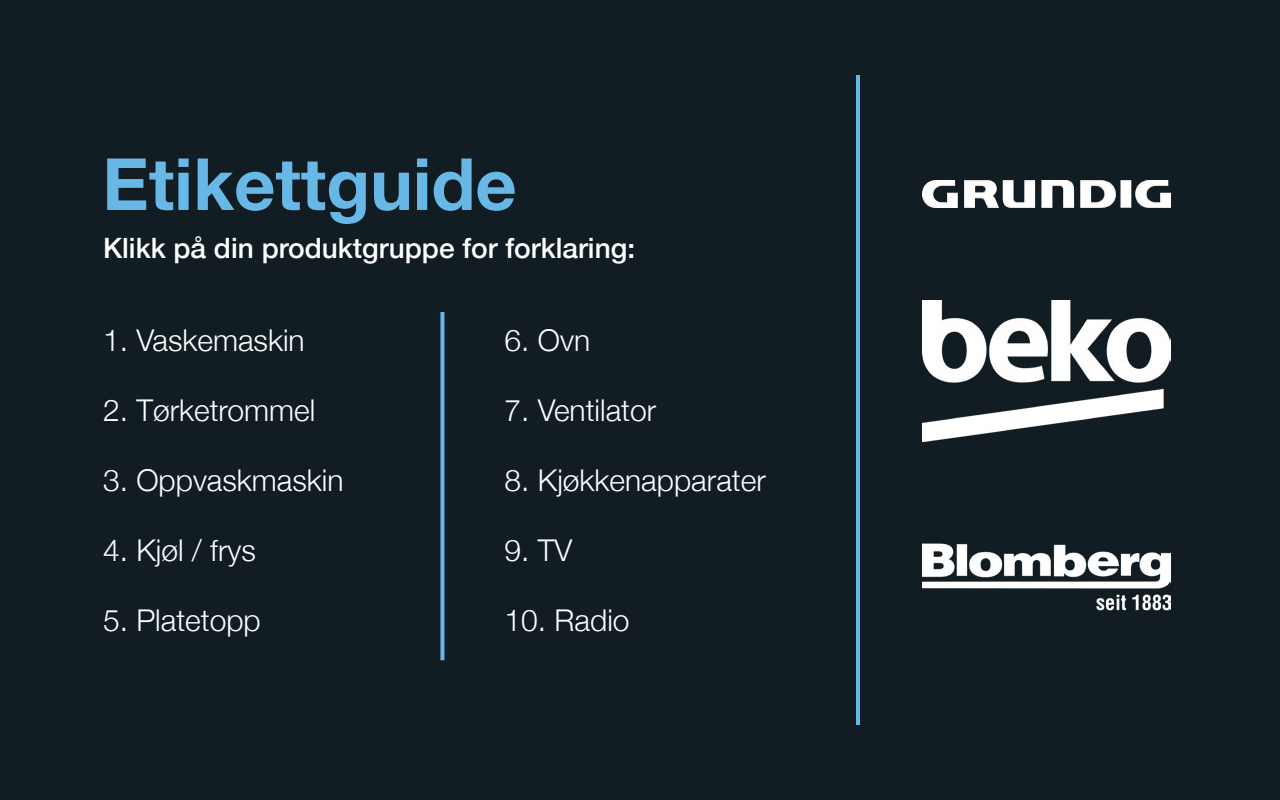
<style>
.page{position:relative;width:1280px;height:800px;background:#121c23}
.page>*{position:absolute;margin:0;border:0;box-sizing:border-box;transform-origin:0 0}
.t1{font:700 72px "Helvetica Neue";color:#68b8e7}
.t2{font:300 30px "Helvetica Neue";color:#fff}
.t3{font:500 28px "Helvetica Neue";color:#fff}
</style>
<div class="page">
<svg style="left:440px;top:312px;width:4px;height:348px"></svg>
<img style="left:922px;top:181px;width:248px;height:27px">
<img style="left:922px;top:300px;width:248px;height:142px">
<img style="left:922px;top:541px;width:248px;height:71px">
<hr style="left:856px;top:75px;width:4px;height:650px;background:#68b8e7">
<h1 class="t1" style="left:102px;top:128px;width:416px">Etikettguide</h1>
<p class="t3" style="left:103px;top:226px;width:534px">Klikk på din produktgruppe for forklaring:</p>
<p class="t2" style="left:103px;top:316px;width:203px">1. Vaskemaskin</p>
<p class="t2" style="left:505px;top:316px;width:87px">6. Ovn</p>
<p class="t2" style="left:103px;top:386px;width:214px">2. Tørketrommel</p>
<p class="t2" style="left:505px;top:386px;width:153px">7. Ventilator</p>
<p class="t2" style="left:103px;top:456px;width:242px">3. Oppvaskmaskin</p>
<p class="t2" style="left:505px;top:456px;width:263px">8. Kjøkkenapparater</p>
<p class="t2" style="left:103px;top:526px;width:154px">4. Kjøl / frys</p>
<p class="t2" style="left:505px;top:526px;width:69px">9. TV</p>
<p class="t2" style="left:103px;top:596px;width:159px">5. Platetopp</p>
<p class="t2" style="left:505px;top:596px;width:127px">10. Radio</p>
</div>
